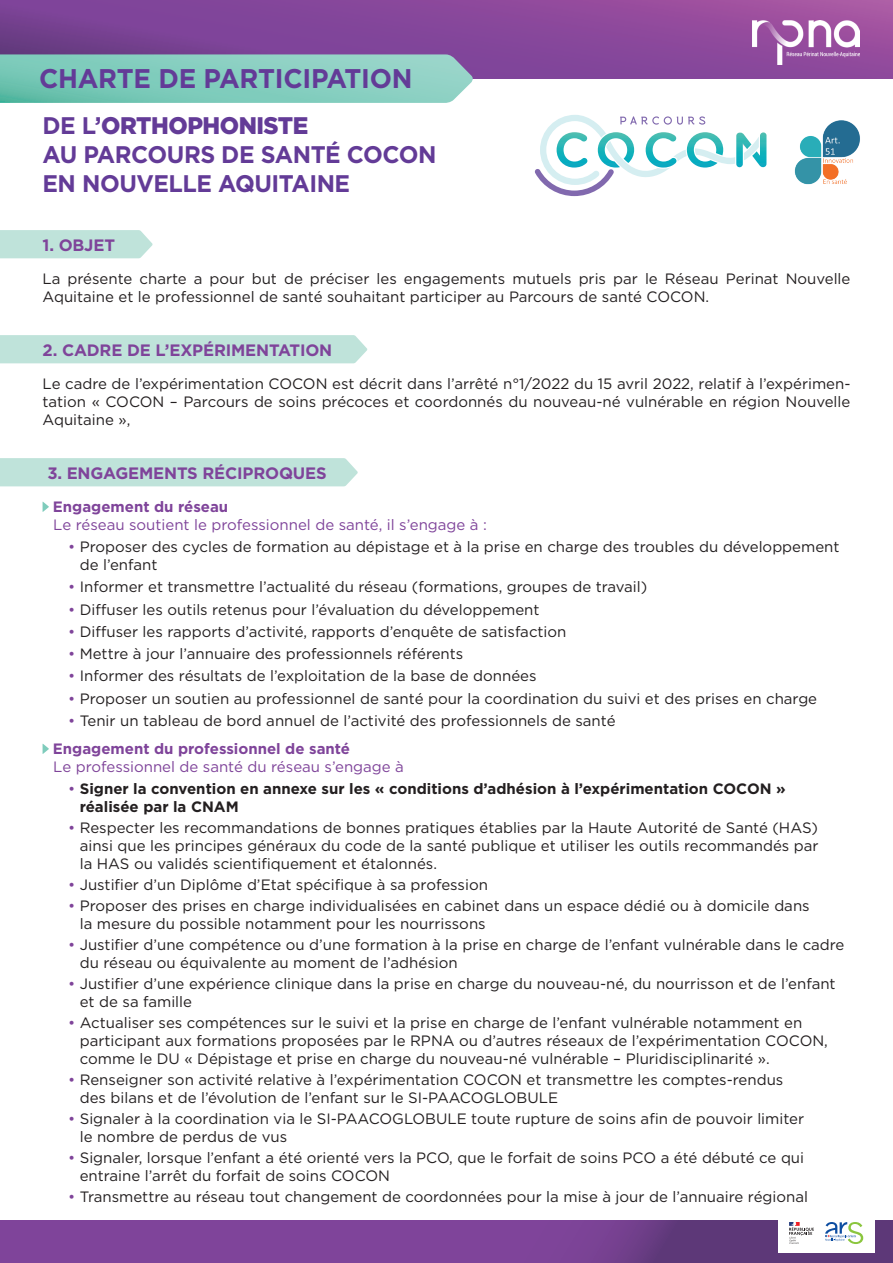
<style>
.page{position:relative;width:893px;height:1263px;background:#fff}
.page>*{position:absolute;margin:0;border:0;box-sizing:border-box;transform-origin:0 0}
.t1{font:700 27px "Gotham";letter-spacing:-.01em;color:#633b97}
.t2{font:700 24px/28.8px "Gotham";letter-spacing:-.02em;color:#633b97}
.t3{font:700 16.5px "Gotham";letter-spacing:-.01em;color:#7f449a}
.t4{font:15px/18px "Gotham";color:#231f20}
.t5{font:700 15px/18px "Gotham";color:#231f20}
.t6{font:15px "Gotham";color:#7f449a}
.t7{font:700 15px "Gotham";color:#7f449a}
.s1{font-weight:900}
.s2{color:#7f449a}
.s3{font-weight:700;color:#7f449a}
.s4{font-weight:400;color:#7f449a}
</style>
<div class="page">
<svg style="left:0;top:1220px;width:893px;height:43px"></svg>
<svg style="left:0;top:0;width:893px;height:79px"></svg>
<img style="left:753px;top:21px;width:107px;height:43px">
<svg style="left:0;top:54px;width:475px;height:49px"></svg>
<img style="left:794px;top:120px;width:66px;height:65px">
<div style="left:0;top:230px;width:153px;height:28px;background:#bfe3da"></div>
<div style="left:0;top:335px;width:367px;height:28px;background:#bfe3da"></div>
<div style="left:0;top:458px;width:358px;height:28px;background:#bfe3da"></div>
<svg style="left:43px;top:502px;width:6px;height:10px"></svg>
<svg style="left:43px;top:744px;width:6px;height:10px"></svg>
<svg style="left:534px;top:115px;width:232px;height:81px"></svg>
<div style="left:778px;top:1214px;width:97px;height:38px;background:#fff"></div>
<svg style="left:789px;top:1222px;width:25px;height:22px"></svg>
<svg style="left:825px;top:1222px;width:38px;height:22px"></svg>
<h1 class="t1" style="left:39px;top:61px;width:375px">CHARTE DE PARTICIPATION</h1>
<h2 class="t2" style="left:43px;top:111px;width:395px">DE L’<span class="s1">ORTHOPHONISTE<br></span>AU PARCOURS DE SANTÉ COCON<br>EN NOUVELLE AQUITAINE</h2>
<p class="t3" style="left:43px;top:234px;width:74px">1. OBJET</p>
<p class="t4" style="left:43px;top:269px;width:809px">La présente charte a pour but de préciser les engagements mutuels pris par le Réseau Perinat Nouvelle<br>Aquitaine et le professionnel de santé souhaitant participer au Parcours de santé COCON.</p>
<p class="t3" style="left:43px;top:339px;width:291px">2. CADRE DE L’EXPÉRIMENTATION</p>
<p class="t4" style="left:43px;top:374px;width:809px;text-align:justify">Le cadre de l’expérimentation COCON est décrit dans l’arrêté n°1/2022 du 15 avril 2022, relatif à l’expérimen&shy;tation « COCON – Parcours de soins précoces et coordonnés du nouveau-né vulnérable en région Nouvelle Aquitaine »,</p>
<p class="t3" style="left:47px;top:462px;width:281px">3. ENGAGEMENTS RÉCIPROQUES</p>
<p class="t7" style="left:53px;top:497px;width:177px">Engagement du réseau</p>
<p class="t6" style="left:53px;top:515px;width:435px">Le réseau soutient le professionnel de santé, il s’engage à :</p>
<p class="t4" style="left:80px;top:537px;width:761px;text-indent:-12px"><span class="s2">•</span> Proposer des cycles de formation au dépistage et à la prise en charge des troubles du développement de l’enfant</p>
<p class="t4" style="left:68px;top:578px;width:581px"><span class="s2">•</span> Informer et transmettre l’actualité du réseau (formations, groupes de travail)</p>
<p class="t4" style="left:68px;top:600px;width:473px"><span class="s2">•</span> Diffuser les outils retenus pour l’évaluation du développement</p>
<p class="t4" style="left:68px;top:622px;width:500px"><span class="s2">•</span> Diffuser les rapports d’activité, rapports d’enquête de satisfaction</p>
<p class="t4" style="left:68px;top:644px;width:397px"><span class="s2">•</span> Mettre à jour l’annuaire des professionnels référents</p>
<p class="t4" style="left:68px;top:667px;width:470px"><span class="s2">•</span> Informer des résultats de l’exploitation de la base de données</p>
<p class="t4" style="left:68px;top:689px;width:751px"><span class="s2">•</span> Proposer un soutien au professionnel de santé pour la coordination du suivi et des prises en charge</p>
<p class="t4" style="left:53px;top:706px;width:564px;line-height:28px;text-indent:15px"><span class="s2">•</span> Tenir un tableau de bord annuel de l’activité des professionnels de santé<br><span class="s3">Engagement du professionnel de santé</span></p>
<p class="t6" style="left:53px;top:757px;width:352px">Le professionnel de santé du réseau s’engage à</p>
<p class="t5" style="left:80px;top:780px;width:707px;text-indent:-12px"><span class="s4">•</span> Signer la convention en annexe sur les « conditions d’adhésion à l’expérimentation COCON » réalisée par la CNAM</p>
<p class="t4" style="left:80px;top:818px;width:740px;text-align:justify;text-indent:-12px"><span class="s2">•</span> Respecter les recommandations de bonnes pratiques établies par la Haute Autorité de Santé (HAS) ainsi que les principes généraux du code de la santé publique et utiliser les outils recommandés par la HAS ou validés scientifiquement et étalonnés.</p>
<p class="t4" style="left:68px;top:875px;width:421px"><span class="s2">•</span> Justifier d’un Diplôme d’Etat spécifique à sa profession</p>
<p class="t4" style="left:80px;top:896px;width:731px;text-indent:-12px"><span class="s2">•</span> Proposer des prises en charge individualisées en cabinet dans un espace dédié ou à domicile dans la mesure du possible notamment pour les nourrissons</p>
<p class="t4" style="left:80px;top:935px;width:766px;text-indent:-12px"><span class="s2">•</span> Justifier d’une compétence ou d’une formation à la prise en charge de l’enfant vulnérable dans le cadre du réseau ou équivalente au moment de l’adhésion</p>
<p class="t4" style="left:80px;top:974px;width:757px;text-indent:-12px"><span class="s2">•</span> Justifier d’une expérience clinique dans la prise en charge du nouveau-né, du nourrisson et de l’enfant et de sa famille</p>
<p class="t4" style="left:80px;top:1013px;width:750px;text-indent:-12px"><span class="s2">•</span> Actualiser ses compétences sur le suivi et la prise en charge de l’enfant vulnérable notamment en participant aux formations proposées par le RPNA ou d’autres réseaux de l’expérimentation COCON, comme le DU « Dépistage et prise en charge du nouveau-né vulnérable – Pluridisciplinarité ».</p>
<p class="t4" style="left:80px;top:1070px;width:705px;text-indent:-12px"><span class="s2">•</span> Renseigner son activité relative à l’expérimentation COCON et transmettre les comptes-rendus des bilans et de l’évolution de l’enfant sur le SI-PAACOGLOBULE</p>
<p class="t4" style="left:80px;top:1109px;width:726px;text-indent:-12px"><span class="s2">•</span> Signaler à la coordination via le SI-PAACOGLOBULE toute rupture de soins afin de pouvoir limiter le nombre de perdus de vus</p>
<p class="t4" style="left:80px;top:1148px;width:726px;text-indent:-12px"><span class="s2">•</span> Signaler, lorsque l’enfant a été orienté vers la PCO, que le forfait de soins PCO a été débuté ce qui entraine l’arrêt du forfait de soins COCON</p>
<p class="t4" style="left:68px;top:1187px;width:741px"><span class="s2">•</span> Transmettre au réseau tout changement de coordonnées pour la mise à jour de l’annuaire régional</p>
</div>
